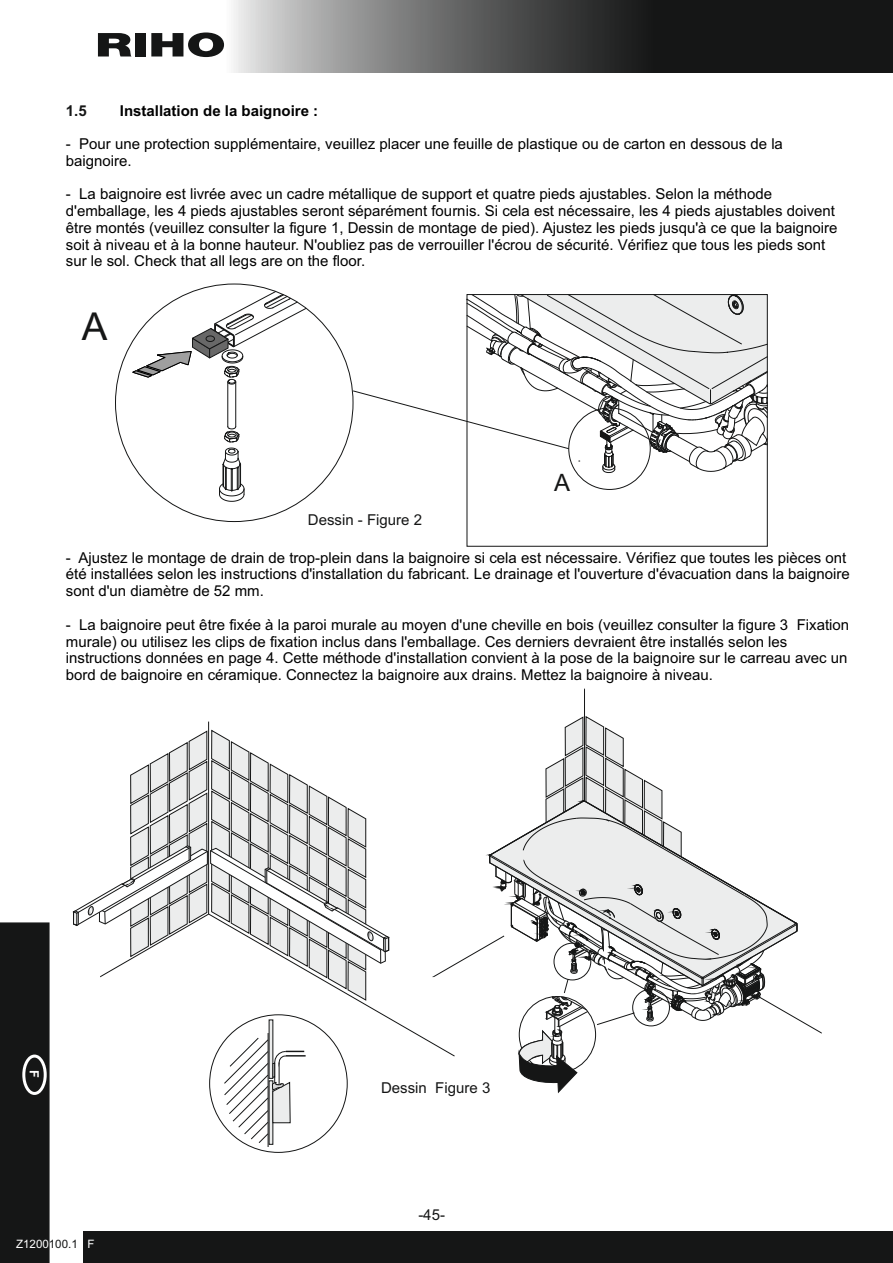
<style>
.page{position:relative;width:893px;height:1263px;background:#fff}
.page>*{position:absolute;margin:0;border:0;box-sizing:border-box;transform-origin:0 0}
.t1{font:38.4px "Arial";color:#151616}
.t2{font:24px "Arial";color:#151616}
.t3{font:15px/16.8px "Arial";color:#000}
.t4{font:15px "Arial";color:#151616}
.t5{font:700 15px "Arial";color:#000}
.t6{font:700 15px "Arial";color:#151616}
.t7{font:700 12.75px "Arial";color:#fff}
.t8{font:11.55px "Arial";color:#fff}
.s1{color:#151616}
</style>
<div class="page">
<hr style="left:584px;top:689px;width:1px;height:112px;background:#151616">
<hr style="left:268px;top:1033px;width:1px;height:114px;background:#151616">
<svg style="left:73px;top:716px;width:749px;height:429px"></svg>
<hr style="left:228px;top:382px;width:1px;height:45px;background:#151616">
<hr style="left:235px;top:382px;width:1px;height:45px;background:#151616">
<svg style="left:224px;top:426px;width:16px;height:16px"></svg>
<svg style="left:219px;top:448px;width:26px;height:54px"></svg>
<svg style="left:132px;top:291px;width:174px;height:93px"></svg>
<svg style="left:353px;top:294px;width:415px;height:179px"></svg>
<svg style="left:98px;top:33px;width:33px;height:23px"></svg>
<div style="left:135px;top:33px;width:11px;height:23px;background:#151616"></div>
<svg style="left:151px;top:32px;width:65px;height:25px"></svg>
<svg style="left:216px;top:0;width:677px;height:73px;background:#535454"></svg>
<div style="left:84px;top:1231px;width:809px;height:32px;background:#151616"></div>
<div style="left:0;top:922px;width:50px;height:341px;background:#151616"></div>
<p class="t6" style="left:66px;top:105px;width:22px">1.5</p>
<p class="t5" style="left:120px;top:105px;width:200px">Installation de la baignoire :</p>
<p class="t3" style="left:66px;top:137px;width:719px">- Pour une protection supplémentaire, veuillez placer une feuille de plastique ou de carton en dessous de la baignoire.</p>
<p class="t3" style="left:66px;top:187px;width:773px">- La baignoire est livrée avec un cadre métallique de support et quatre pieds ajustables. Selon la méthode d'emballage, les 4 pieds ajustables seront séparément fournis. Si cela est nécessaire, les 4 pieds ajustables doivent être montés (veuillez consulter la figure 1, Dessin de montage de pied). Ajustez les pieds jusqu'à ce que la baignoire soit à niveau et à la bonne hauteur. N'oubliez pas de verrouiller l'écrou de sécurité. Vérifiez que tous les pieds sont sur le sol. Check that all legs are on the floor.</p>
<h1 class="t1" style="left:82px;top:312px;width:27px">A</h1>
<h2 class="t2" style="left:554px;top:473px;width:17px">A</h2>
<p class="t4" style="left:308px;top:514px;width:116px">Dessin - Figure 2</p>
<p class="t3" style="left:66px;top:550px;width:785px">- Ajustez le montage de drain de trop-plein dans la baignoire si cela est nécessaire. Vérifiez que toutes les pièces ont été installées selon les instructions d'installation du fabricant. Le drainage et l'ouverture d'évacuation dans la baignoire sont d'un diamètre de 52 mm.</p>
<p class="t3" style="left:66px;top:617px;width:785px">- La baignoire peut être fixée à la paroi murale au moyen d'une cheville en bois (veuillez consulter la figure 3 Fixation murale) ou utilisez les clips de fixation inclus dans l'emballage. Ces derniers devraient être installés selon les instructions données en page 4. Cette méthode d'installation convient à la pose de la baignoire sur le carreau avec un bord de baignoire en céramique. Connectez la baignoire aux drains. Mettez la baignoire à niveau.</p>
<p class="t7" style="left:39px;top:1070px;width:9px;rotate:90deg">F</p>
<p class="t4" style="left:381px;top:1082px;width:111px">Dessin Figure 3</p>
<p class="t4" style="left:418px;top:1209px;width:28px">-45-</p>
<p class="t8" style="left:16px;top:1240px;width:80px">Z1200<span class="s1">100.1</span> F</p>
</div>
